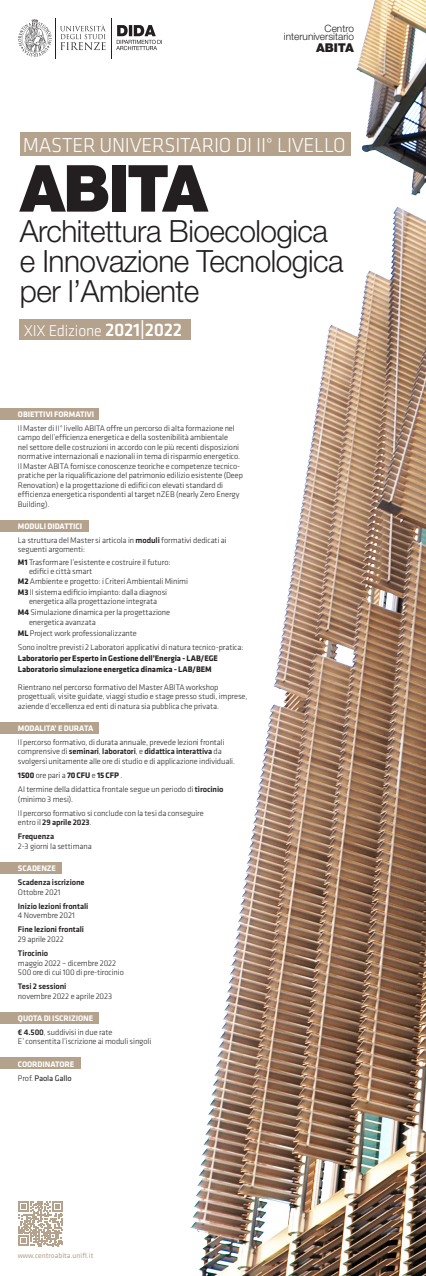
<style>
.page{position:relative;width:426px;height:1276px;background:#fff}
.page>*{position:absolute;margin:0;border:0;box-sizing:border-box;transform-origin:0 0}
.t1{font:900 65px "Helvetica Neue LT Pro";letter-spacing:-.035em;color:#231f20}
.t2{font:300 30.65px "Helvetica Neue LT Pro";letter-spacing:-.015em;color:#231f20}
.t3{font:300 21px "Klavika";letter-spacing:-.015em;color:#fff}
.t4{font:300 16.15px "Klavika";letter-spacing:-.015em;color:#fff}
.t5{font:900 12.15px "Helvetica Neue LT Pro";color:#231f20}
.t6{font:300 10.05px "Helvetica Neue LT Pro";color:#231f20}
.t7{font:300 8.35px/9.4px "Klavika";letter-spacing:-.01em;color:#231f20}
.t8{font:700 8.35px "Klavika";letter-spacing:-.01em;color:#231f20}
.t9{font:500 8.35px "Klavika";letter-spacing:-.01em;color:#231f20}
.t10{font:700 8.35px "Klavika";letter-spacing:-.01em;color:#fff}
.t11{font:8.35px "Klavika";letter-spacing:-.01em;color:#231f20}
.t12{font:7.5px "Klavika";color:#b4a28c}
.s1{font-weight:500;font-size:18.85px}
.s2{font-weight:500}
.s3{font-weight:700}
.s4{font-weight:300}
</style>
<div class="page">
<img style="left:168px;top:0;width:257px;height:1276px">
<hr style="left:110px;top:18px;width:1px;height:41px;background:#231f20">
<svg style="left:116px;top:25px;width:46px;height:25px"></svg>
<hr style="left:55px;top:18px;width:1px;height:41px;background:#231f20">
<svg style="left:60px;top:25px;width:46px;height:25px"></svg>
<svg style="left:18px;top:19px;width:34px;height:38px"></svg>
<div style="left:20px;top:133px;width:330px;height:23px;background:#b4a28c"></div>
<div style="left:20px;top:319px;width:171px;height:20px;background:#b4a28c"></div>
<div style="left:0;top:408px;width:98px;height:11px;background:#b4a28c"></div>
<div style="left:0;top:722px;width:98px;height:11px;background:#b4a28c"></div>
<div style="left:0;top:862px;width:61px;height:11px;background:#b4a28c"></div>
<div style="left:0;top:1012px;width:98px;height:11px;background:#b4a28c"></div>
<div style="left:0;top:520px;width:88px;height:12px;background:#b4a28c"></div>
<div style="left:0;top:1057px;width:80px;height:12px;background:#b4a28c"></div>
<svg style="left:18px;top:1201px;width:45px;height:45px"></svg>
<p class="t6" style="left:324px;top:22px;width:31px">Centro</p>
<p class="t6" style="left:283px;top:30px;width:71px">interuniversitario</p>
<p class="t5" style="left:315px;top:41px;width:39px">ABITA</p>
<p class="t3" style="left:23px;top:133px;width:324px">MASTER UNIVERSITARIO DI II° LIVELLO</p>
<p class="t1" style="left:20px;top:149px;width:189px">ABITA</p>
<p class="t2" style="left:20px;top:212px;width:309px">Architettura Bioecologica</p>
<p class="t2" style="left:20px;top:242px;width:325px">e Innovazione Tecnologica</p>
<p class="t2" style="left:20px;top:272px;width:181px">per l’Ambiente</p>
<p class="t4" style="left:24px;top:321px;width:160px">XIX Edizione <span class="s1">2021|2022</span></p>
<p class="t10" style="left:18px;top:409px;width:78px">OBIETTIVI FORMATIVI</p>
<p class="t7" style="left:18px;top:423px;width:223px">Il Master di II° livello ABITA offre un percorso di alta formazione nel campo dell’efficienza energetica e della sostenibilità ambientale nel settore delle costruzioni in accordo con le più recenti disposizioni normative internazionali e nazionali in tema di risparmio energetico.</p>
<p class="t7" style="left:18px;top:461px;width:226px">Il Master ABITA fornisce conoscenze teoriche e competenze tecnico&shy;pratiche per la riqualificazione del patrimonio edilizio esistente (Deep Renovation) e la progettazione di edifici con elevati standard di efficienza energetica rispondenti al target nZEB (nearly Zero Energy Building).</p>
<p class="t10" style="left:18px;top:521px;width:66px">MODULI DIDATTICI</p>
<p class="t7" style="left:18px;top:535px;width:210px">La struttura del Master si articola in <span class="s2">moduli</span> formativi dedicati ai seguenti argomenti:</p>
<p class="t7" style="left:18px;top:557px;width:154px"><span class="s3">M1</span> Trasformare l’esistente e costruire il futuro:</p>
<p class="t7" style="left:29px;top:567px;width:65px">edifici e città smart</p>
<p class="t7" style="left:18px;top:576px;width:171px"><span class="s3">M2</span> Ambiente e progetto: i Criteri Ambientali Minimi</p>
<p class="t7" style="left:18px;top:587px;width:150px"><span class="s3">M3</span> Il sistema edificio impianto: dalla diagnosi</p>
<p class="t7" style="left:29px;top:597px;width:129px">energetica alla progettazione integrata</p>
<p class="t7" style="left:18px;top:608px;width:153px"><span class="s3">M4</span> Simulazione dinamica per la progettazione</p>
<p class="t7" style="left:29px;top:617px;width:68px">energetica avanzata</p>
<p class="t7" style="left:18px;top:628px;width:120px"><span class="s3">ML</span> Project work professionalizzante</p>
<p class="t7" style="left:18px;top:643px;width:227px">Sono inoltre previsti 2 Laboratori applicativi di natura tecnico-pratica:</p>
<p class="t8" style="left:18px;top:654px;width:201px">Laboratorio per Esperto in Gestione dell’Energia - LAB/EGE</p>
<p class="t8" style="left:18px;top:665px;width:195px">Laboratorio simulazione energetica dinamica - LAB/BEM</p>
<p class="t7" style="left:18px;top:682px;width:231px">Rientrano nel percorso formativo del Master ABITA workshop progettuali, visite guidate, viaggi studio e stage presso studi, imprese, aziende d’eccellenza ed enti di natura sia pubblica che privata.</p>
<p class="t10" style="left:18px;top:723px;width:77px">MODALITA’ E DURATA</p>
<p class="t7" style="left:18px;top:737px;width:218px">Il percorso formativo, di durata annuale, prevede lezioni frontali comprensive di <span class="s2">seminari</span>, <span class="s2">laboratori</span>, e <span class="s2">didattica interattiva</span> da svolgersi unitamente alle ore di studio e di applicazione individuali.</p>
<p class="t8" style="left:18px;top:770px;width:106px">1500 <span class="s4">ore pari a</span> 70 CFU <span class="s4">e</span> 15 CFP <span class="s4">.</span></p>
<p class="t7" style="left:18px;top:785px;width:207px">Al termine della didattica frontale segue un periodo di <span class="s2">tirocinio </span>(minimo 3 mesi).</p>
<p class="t7" style="left:18px;top:808px;width:187px">Il percorso formativo si conclude con la tesi da conseguire entro il <span class="s2">29 aprile 2023</span>.</p>
<p class="t9" style="left:18px;top:832px;width:38px">Frequenza</p>
<p class="t7" style="left:18px;top:841px;width:75px">2-3 giorni la settimana</p>
<p class="t10" style="left:18px;top:863px;width:40px">SCADENZE</p>
<p class="t9" style="left:18px;top:878px;width:68px">Scadenza iscrizione</p>
<p class="t7" style="left:18px;top:887px;width:44px">Ottobre 2021</p>
<p class="t9" style="left:18px;top:901px;width:72px">Inizio lezioni frontali</p>
<p class="t7" style="left:18px;top:911px;width:58px">4 Novembre 2021</p>
<p class="t9" style="left:18px;top:925px;width:68px">Fine lezioni frontali</p>
<p class="t7" style="left:18px;top:934px;width:47px">29 aprile 2022</p>
<p class="t9" style="left:18px;top:949px;width:32px">Tirocinio</p>
<p class="t7" style="left:18px;top:958px;width:100px">maggio 2022 – dicembre 2022</p>
<p class="t7" style="left:18px;top:967px;width:107px">500 ore di cui 100 di pre-tirocinio</p>
<p class="t9" style="left:18px;top:982px;width:50px">Tesi 2 sessioni</p>
<p class="t7" style="left:18px;top:991px;width:96px">novembre 2022 e aprile 2023</p>
<p class="t10" style="left:18px;top:1013px;width:77px">QUOTA DI ISCRIZIONE</p>
<p class="t7" style="left:18px;top:1027px;width:96px"><span class="s2">€ 4.500</span>, suddivisi in due rate</p>
<p class="t7" style="left:18px;top:1037px;width:135px">E’ consentita l’iscrizione ai moduli singoli</p>
<p class="t10" style="left:18px;top:1059px;width:58px">COORDINATORE</p>
<p class="t11" style="left:18px;top:1073px;width:55px"><span class="s4">Prof.</span> Paola Gallo</p>
<p class="t12" style="left:18px;top:1251px;width:77px">www.centroabita.unifi.it</p>
</div>
